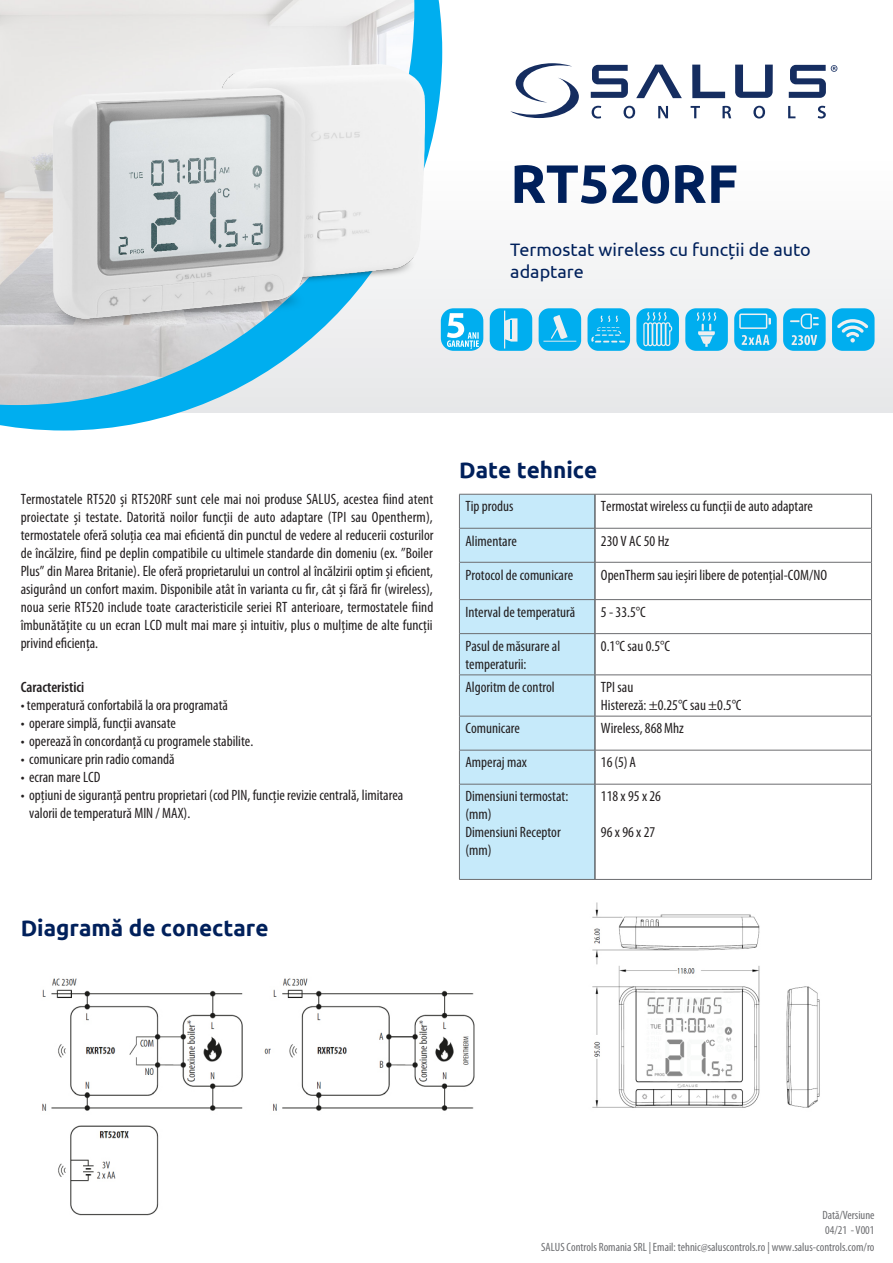
<style>
.page{position:relative;width:893px;height:1263px;background:#fff}
.page>*{position:absolute;margin:0;border:0;box-sizing:border-box;transform-origin:0 0}
.t1{font:700 54px "Ubuntu";color:#00205b}
.t2{font:700 22.5px "Ubuntu";color:#00205b}
.t3{font:18px/21.6px "Ubuntu";color:#00205b}
.t4{font:condensed 15px/18px "Myriad Pro";color:#231f20}
.t5{font:600 condensed 15px "Myriad Pro";color:#231f20}
.t6{font:condensed 12px "Myriad Pro";color:#6c6d70}
</style>
<div class="page">
<div style="left:0;top:0;width:893px;height:412px;background:linear-gradient(to bottom,#fff,#e8eaec)"></div>
<svg style="left:0;top:0;width:442px;height:430px"></svg>
<img style="left:0;top:0;width:414px;height:405px">
<img style="left:21px;top:37px;width:438px;height:310px">
<svg style="left:591px;top:65px;width:37px;height:33px"></svg>
<svg style="left:789px;top:65px;width:48px;height:33px"></svg>
<svg style="left:735px;top:65px;width:38px;height:33px"></svg>
<svg style="left:636px;top:65px;width:46px;height:33px"></svg>
<svg style="left:692px;top:65px;width:33px;height:33px"></svg>
<svg style="left:510px;top:63px;width:69px;height:55px"></svg>
<svg style="left:592px;top:106px;width:9px;height:13px"></svg>
<svg style="left:623px;top:106px;width:12px;height:13px"></svg>
<svg style="left:658px;top:106px;width:10px;height:12px"></svg>
<svg style="left:691px;top:106px;width:9px;height:12px"></svg>
<svg style="left:722px;top:106px;width:9px;height:12px"></svg>
<svg style="left:753px;top:106px;width:12px;height:13px"></svg>
<svg style="left:788px;top:106px;width:7px;height:12px"></svg>
<svg style="left:818px;top:106px;width:8px;height:13px"></svg>
<div style="left:460px;top:495px;width:135px;height:384px;background:#c6eafa"></div>
<hr style="left:595px;top:494px;width:1px;height:34px;background:#231f20">
<hr style="left:595px;top:528px;width:1px;height:34px;background:#231f20">
<hr style="left:595px;top:562px;width:1px;height:37px;background:#231f20">
<hr style="left:595px;top:600px;width:1px;height:33px;background:#231f20">
<hr style="left:595px;top:634px;width:1px;height:41px;background:#231f20">
<hr style="left:595px;top:675px;width:1px;height:41px;background:#231f20">
<hr style="left:595px;top:716px;width:1px;height:34px;background:#231f20">
<hr style="left:595px;top:750px;width:1px;height:34px;background:#231f20">
<hr style="left:595px;top:784px;width:1px;height:95px;background:#231f20">
<hr style="left:459px;top:494px;width:136px;height:1px;background:#6c6d70">
<hr style="left:459px;top:494px;width:1px;height:34px;background:#6c6d70">
<hr style="left:595px;top:494px;width:277px;height:1px;background:#6c6d70">
<hr style="left:871px;top:494px;width:1px;height:34px;background:#6c6d70">
<hr style="left:459px;top:528px;width:136px;height:1px;background:#6c6d70">
<hr style="left:459px;top:528px;width:1px;height:34px;background:#6c6d70">
<hr style="left:595px;top:528px;width:277px;height:1px;background:#6c6d70">
<hr style="left:871px;top:528px;width:1px;height:34px;background:#6c6d70">
<hr style="left:459px;top:562px;width:136px;height:1px;background:#6c6d70">
<hr style="left:459px;top:562px;width:1px;height:37px;background:#6c6d70">
<hr style="left:595px;top:562px;width:277px;height:1px;background:#6c6d70">
<hr style="left:871px;top:562px;width:1px;height:37px;background:#6c6d70">
<hr style="left:459px;top:599px;width:136px;height:1px;background:#6c6d70">
<hr style="left:459px;top:600px;width:1px;height:33px;background:#6c6d70">
<hr style="left:595px;top:599px;width:277px;height:1px;background:#6c6d70">
<hr style="left:871px;top:600px;width:1px;height:33px;background:#6c6d70">
<hr style="left:459px;top:633px;width:136px;height:1px;background:#6c6d70">
<hr style="left:459px;top:634px;width:1px;height:41px;background:#6c6d70">
<hr style="left:595px;top:633px;width:277px;height:1px;background:#6c6d70">
<hr style="left:871px;top:634px;width:1px;height:41px;background:#6c6d70">
<hr style="left:459px;top:675px;width:136px;height:1px;background:#6c6d70">
<hr style="left:459px;top:675px;width:1px;height:41px;background:#6c6d70">
<hr style="left:595px;top:675px;width:277px;height:1px;background:#6c6d70">
<hr style="left:871px;top:675px;width:1px;height:41px;background:#6c6d70">
<hr style="left:459px;top:716px;width:136px;height:1px;background:#6c6d70">
<hr style="left:459px;top:716px;width:1px;height:34px;background:#6c6d70">
<hr style="left:595px;top:716px;width:277px;height:1px;background:#6c6d70">
<hr style="left:871px;top:716px;width:1px;height:34px;background:#6c6d70">
<hr style="left:459px;top:750px;width:136px;height:1px;background:#6c6d70">
<hr style="left:459px;top:750px;width:1px;height:34px;background:#6c6d70">
<hr style="left:595px;top:750px;width:277px;height:1px;background:#6c6d70">
<hr style="left:871px;top:750px;width:1px;height:34px;background:#6c6d70">
<hr style="left:459px;top:784px;width:136px;height:1px;background:#6c6d70">
<hr style="left:459px;top:784px;width:1px;height:95px;background:#6c6d70">
<hr style="left:595px;top:784px;width:277px;height:1px;background:#6c6d70">
<hr style="left:871px;top:784px;width:1px;height:95px;background:#6c6d70">
<hr style="left:459px;top:879px;width:136px;height:1px;background:#6c6d70">
<hr style="left:595px;top:879px;width:277px;height:1px;background:#6c6d70">
<img style="left:42px;top:978px;width:433px;height:238px">
<svg style="left:783px;top:308px;width:43px;height:43px;background:#2fbaee"></svg>
<svg style="left:832px;top:308px;width:42px;height:43px;background:#2ebaef"></svg>
<svg style="left:734px;top:308px;width:43px;height:43px;background:#3be"></svg>
<svg style="left:490px;top:308px;width:42px;height:43px;background:#33bbef"></svg>
<svg style="left:539px;top:308px;width:42px;height:43px;background:#29b9ef"></svg>
<svg style="left:636px;top:308px;width:43px;height:43px;background:#3ebeee"></svg>
<svg style="left:587px;top:308px;width:43px;height:43px;background:#22b7ee"></svg>
<svg style="left:685px;top:308px;width:43px;height:43px;background:#2dbaee"></svg>
<div style="left:441px;top:308px;width:42px;height:43px;background:#00aeef;border-radius:13px"></div>
<svg style="left:447px;top:313px;width:32px;height:36px"></svg>
<img style="left:592px;top:902px;width:228px;height:206px">
<p class="t1" style="left:510px;top:151px;width:229px">RT520RF</p>
<p class="t3" style="left:510px;top:239px;width:302px">Termostat wireless cu funcții de auto adaptare</p>
<p class="t4" style="left:21px;top:491px;width:414px;text-align:justify">Termostatele RT520 și RT520RF sunt cele mai noi produse SALUS, acestea fiind atent proiectate și testate. Datorită noilor funcții de auto adaptare (TPI sau Opentherm), termostatele oferă soluția cea mai eficientă din punctul de vedere al reducerii costurilor de încălzire, fiind pe deplin compatibile cu ultimele standarde din domeniu (ex. ”Boiler Plus” din Marea Britanie). Ele oferă proprietarului un control al încălzirii optim și eficient, asigurând un confort maxim. Disponibile atât în varianta cu fir, cât și fără fir (wireless), noua serie RT520 include toate caracteristicile seriei RT anterioare, termostatele fiind îmbunătățite cu un ecran LCD mult mai mare și intuitiv, plus o mulțime de alte funcții privind eficiența.</p>
<p class="t5" style="left:21px;top:677px;width:65px">Caracteristici</p>
<p class="t4" style="left:21px;top:696px;width:209px">• temperatură confortabilă la ora programată</p>
<p class="t4" style="left:21px;top:714px;width:157px">• operare simplă, funcții avansate</p>
<p class="t4" style="left:21px;top:732px;width:234px">• operează în concordanță cu programele stabilite.</p>
<p class="t4" style="left:21px;top:750px;width:155px">• comunicare prin radio comandă</p>
<p class="t4" style="left:21px;top:768px;width:81px">• ecran mare LCD</p>
<p class="t4" style="left:29px;top:786px;width:376px;text-indent:-9px">• opțiuni de siguranță pentru proprietari (cod PIN, funcție revizie centrală, limitarea valorii de temperatură MIN / MAX).</p>
<p class="t2" style="left:21px;top:914px;width:249px">Diagramă de conectare</p>
<p class="t2" style="left:459px;top:456px;width:140px">Date tehnice</p>
<p class="t4" style="left:465px;top:498px;width:50px">Tip produs</p>
<p class="t4" style="left:601px;top:498px;width:214px">Termostat wireless cu funcții de auto adaptare</p>
<p class="t4" style="left:465px;top:532px;width:53px">Alimentare</p>
<p class="t4" style="left:601px;top:532px;width:70px">230 V AC 50 Hz</p>
<p class="t4" style="left:465px;top:566px;width:109px">Protocol de comunicare</p>
<p class="t4" style="left:601px;top:566px;width:228px">OpenTherm sau ieșiri libere de potențial-COM/NO</p>
<p class="t4" style="left:465px;top:603px;width:111px">Interval de temperatură</p>
<p class="t4" style="left:601px;top:603px;width:46px">5 - 33.5°C</p>
<p class="t4" style="left:465px;top:637px;width:96px">Pasul de măsurare al temperaturii:</p>
<p class="t4" style="left:601px;top:637px;width:70px">0.1°C sau 0.5°C</p>
<p class="t4" style="left:465px;top:678px;width:91px">Algoritm de control</p>
<p class="t4" style="left:601px;top:678px;width:34px">TPI sau</p>
<p class="t4" style="left:601px;top:696px;width:142px">Histereză: ±0.25°C sau ±0.5°C</p>
<p class="t4" style="left:465px;top:720px;width:56px">Comunicare</p>
<p class="t4" style="left:601px;top:720px;width:84px">Wireless, 868Mhz</p>
<p class="t4" style="left:465px;top:754px;width:63px">Amperaj max</p>
<p class="t4" style="left:601px;top:754px;width:37px">16(5) A</p>
<p class="t4" style="left:465px;top:788px;width:104px">Dimensiuni termostat: (mm)</p>
<p class="t4" style="left:465px;top:824px;width:97px">Dimensiuni Receptor (mm)</p>
<p class="t4" style="left:601px;top:788px;width:62px">118 x 95 x 26</p>
<p class="t4" style="left:601px;top:824px;width:56px">96 x 96 x 27</p>
<p class="t6" style="left:822px;top:1209px;width:54px">Dată/Versiune</p>
<p class="t6" style="left:825px;top:1223px;width:51px">04/21 - V001</p>
<p class="t6" style="left:541px;top:1240px;width:335px">SALUS Controls Romania SRL | Email: tehnic@saluscontrols.ro | www.salus-controls.com/ro</p>
</div>
